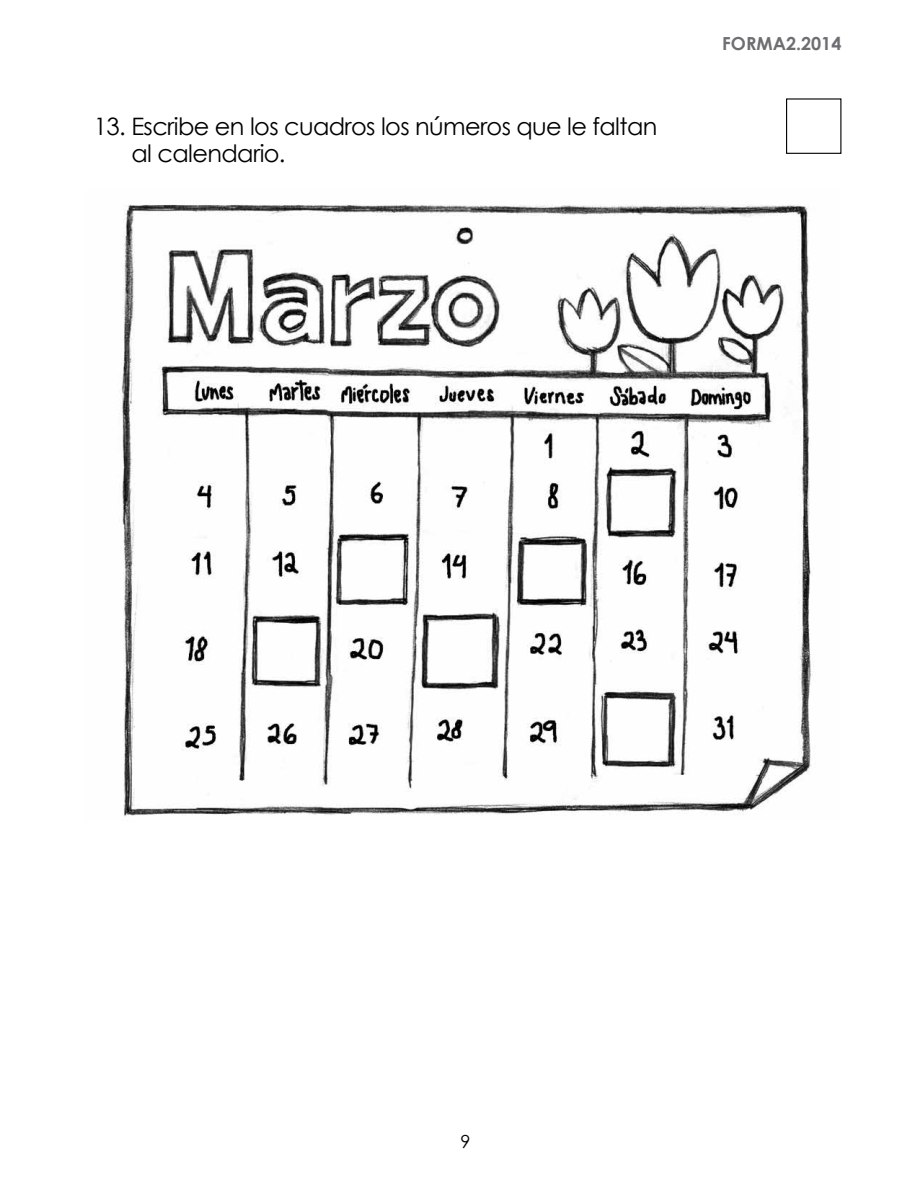
<style>
.page{position:relative;width:918px;height:1188px;background:#fff}
.page>*{position:absolute;margin:0;border:0;box-sizing:border-box;transform-origin:0 0}
.t1{font:24px/27px "Century Gothic";letter-spacing:-.025em;color:#000}
.t2{font:700 18px "Century Gothic";color:#6d6e71}
.t3{font:18px "Century Gothic";color:#000}
</style>
<div class="page">
<img style="left:119px;top:204px;width:693px;height:613px">
<div style="left:786px;top:98px;width:55px;height:56px;border:1px solid #000"></div>
<p class="t1" style="left:131px;top:112px;width:528px;text-indent:-38px">13. Escribe en los cuadros los números que le faltan al calendario.</p>
<p class="t2" style="left:722px;top:32px;width:121px">FORMA2.2014</p>
<p class="t3" style="left:461px;top:1130px;width:11px">9</p>
</div>
